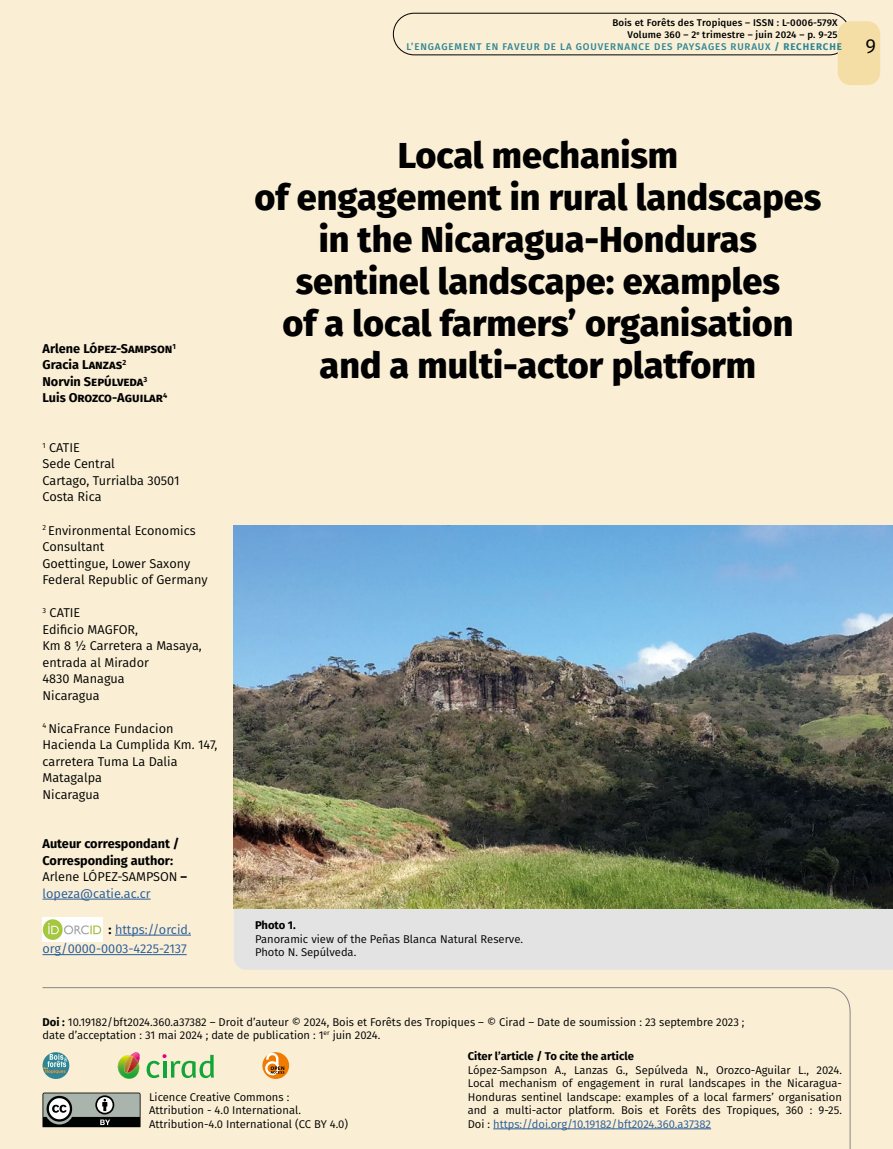
<style>
.page{position:relative;width:893px;height:1149px;background:#fff}
.page>*{position:absolute;margin:0;border:0;box-sizing:border-box;transform-origin:0 0}
.t1{font:800 36px/42px "Fira Sans";color:#000;text-align:center}
.t2{font:20.25px "Fira Sans";color:#000}
.t3{font:12.75px/16.5px "Fira Sans";color:#000}
.t4{font:700 12.75px/16.5px "Fira Sans";color:#000}
.t5{font:12.75px/19.5px "Fira Sans";color:#275b9b}
.t6{font:11.25px/13.5px "Fira Sans";color:#000}
.t7{font:700 11.25px "Fira Sans";color:#000}
.t8{font:500 9.75px/12px "Fira Sans";letter-spacing:.02em;color:#000;text-align:right}
.t9{font:500 9.75px "Fira Sans";letter-spacing:.09em;color:#2f8593}
.s1{font-weight:700}
.s2{font-weight:400}
.s3{font-weight:400;color:#275b9b}
.s4{font-weight:700;color:#000}
.s5{color:#275b9b}
</style>
<div class="page">
<div style="left:0;top:0;width:893px;height:1148px;background:#faefd4"></div>
<div style="left:393px;top:13px;width:457px;height:42px;border:1px solid #000;border-radius:21px"></div>
<div style="left:838px;top:21px;width:42px;height:64px;background:#f4dea6;border-radius:13px"></div>
<hr style="left:43px;top:898px;width:108px;height:1px;background:#275b9b">
<hr style="left:115px;top:934px;width:76px;height:1px;background:#275b9b">
<hr style="left:43px;top:954px;width:144px;height:1px;background:#275b9b">
<img style="left:43px;top:917px;width:60px;height:24px">
<svg style="left:42px;top:987px;width:809px;height:161px"></svg>
<hr style="left:493px;top:1128px;width:218px;height:1px;background:#275b9b">
<svg style="left:43px;top:1092px;width:98px;height:34px;background:#7a7f7b"></svg>
<svg style="left:43px;top:1051px;width:26px;height:27px"></svg>
<svg style="left:43px;top:1053px;width:24px;height:20px"></svg>
<svg style="left:262px;top:1051px;width:27px;height:27px"></svg>
<svg style="left:118px;top:1051px;width:22px;height:27px"></svg>
<svg style="left:147px;top:1053px;width:67px;height:24px"></svg>
<div style="left:234px;top:908px;width:659px;height:61px;background:#e3e3e3"></div>
<img style="left:234px;top:525px;width:659px;height:383px">
<p class="t8" style="left:612px;top:16px;width:227px">Bois et Forêts des Tropiques – ISSN : L-0006-579X<br>Volume 360 – 2<sup>e</sup> trimestre – juin 2024 – p. 9-25</p>
<p class="t9" style="left:406px;top:38px;width:437px">L’ENGAGEMENT EN FAVEUR DE LA GOUVERNANCE DES PAYSAGES RURAUX <span class="s1">/ RECHERCHE</span></p>
<h2 class="t2" style="left:865px;top:31px;width:12px">9</h2>
<p class="t4" style="left:43px;top:339px;width:135px">Arlene López-Sampson<sup>1<br></sup>Gracia Lanzas<sup>2<br></sup>Norvin Sepúlveda<sup>3<br></sup>Luis Orozco-Aguilar<sup>4</sup></p>
<p class="t3" style="left:43px;top:439px;width:138px"><sup>1</sup> CATIE<br>Sede Central<br>Cartago, Turrialba 30501<br>Costa Rica</p>
<p class="t3" style="left:43px;top:521px;width:167px"><sup>2</sup> Environmental Economics<br>Consultant<br>Goettingue, Lower Saxony<br>Federal Republic of Germany</p>
<p class="t3" style="left:43px;top:604px;width:161px"><sup>3</sup> CATIE<br>Edificio MAGFOR,<br>Km 8 ½ Carretera a Masaya, entrada al Mirador<br>4830 Managua<br>Nicaragua</p>
<p class="t3" style="left:43px;top:719px;width:176px"><sup>4</sup> NicaFrance Fundacion<br>Hacienda La Cumplida Km. 147, carretera Tuma La Dalia<br>Matagalpa<br>Nicaragua</p>
<p class="t4" style="left:43px;top:834px;width:146px">Auteur correspondant /<br>Corresponding author:<br><span class="s2">Arlene LÓPEZ-SAMPSON</span> – <span class="s3">lopeza@catie.ac.cr</span></p>
<p class="t5" style="left:43px;top:919px;width:150px;text-indent:66px"><span class="s4">:</span> https://orcid. org/0000-0003-4225-2137</p>
<h1 class="t1" style="left:255px;top:131px;width:568px">Local mechanism<br>of engagement in rural landscapes in the Nicaragua-Honduras sentinel landscape: examples<br>of a local farmers’ organisation and a multi-actor platform</h1>
<p class="t7" style="left:255px;top:915px;width:42px">Photo 1.</p>
<p class="t6" style="left:255px;top:931px;width:269px">Panoramic view of the Peñas Blanca Natural Reserve.<br>Photo N. Sepúlveda.</p>
<p class="t6" style="left:43px;top:1014px;width:703px"><span class="s1">Doi :</span> 10.19182/bft2024.360.a37382 – Droit d’auteur © 2024, Bois et Forêts des Tropiques – © Cirad – Date de soumission : 23 septembre 2023 ; date d’acceptation : 31 mai 2024 ; date de publication : 1<sup>er</sup> juin 2024.</p>
<p class="t6" style="left:149px;top:1089px;width:201px">Licence Creative Commons :<br>Attribution - 4.0 International.<br>Attribution-4.0 International (CC BY 4.0)</p>
<p class="t7" style="left:468px;top:1046px;width:168px">Citer l’article / To cite the article</p>
<p class="t6" style="left:468px;top:1062px;width:376px;text-align:justify">López-Sampson A., Lanzas G., Sepúlveda N., Orozco-Aguilar L., 2024.<br>Local mechanism of engagement in rural landscapes in the Nicaragua-Honduras sentinel landscape: examples of a local farmers’ organisation and a multi-actor platform. Bois et Forêts des Tropiques, 360 : 9-25.<br>Doi : <span class="s5">https://doi.org/10.19182/bft2024.360.a37382</span></p>
</div>
